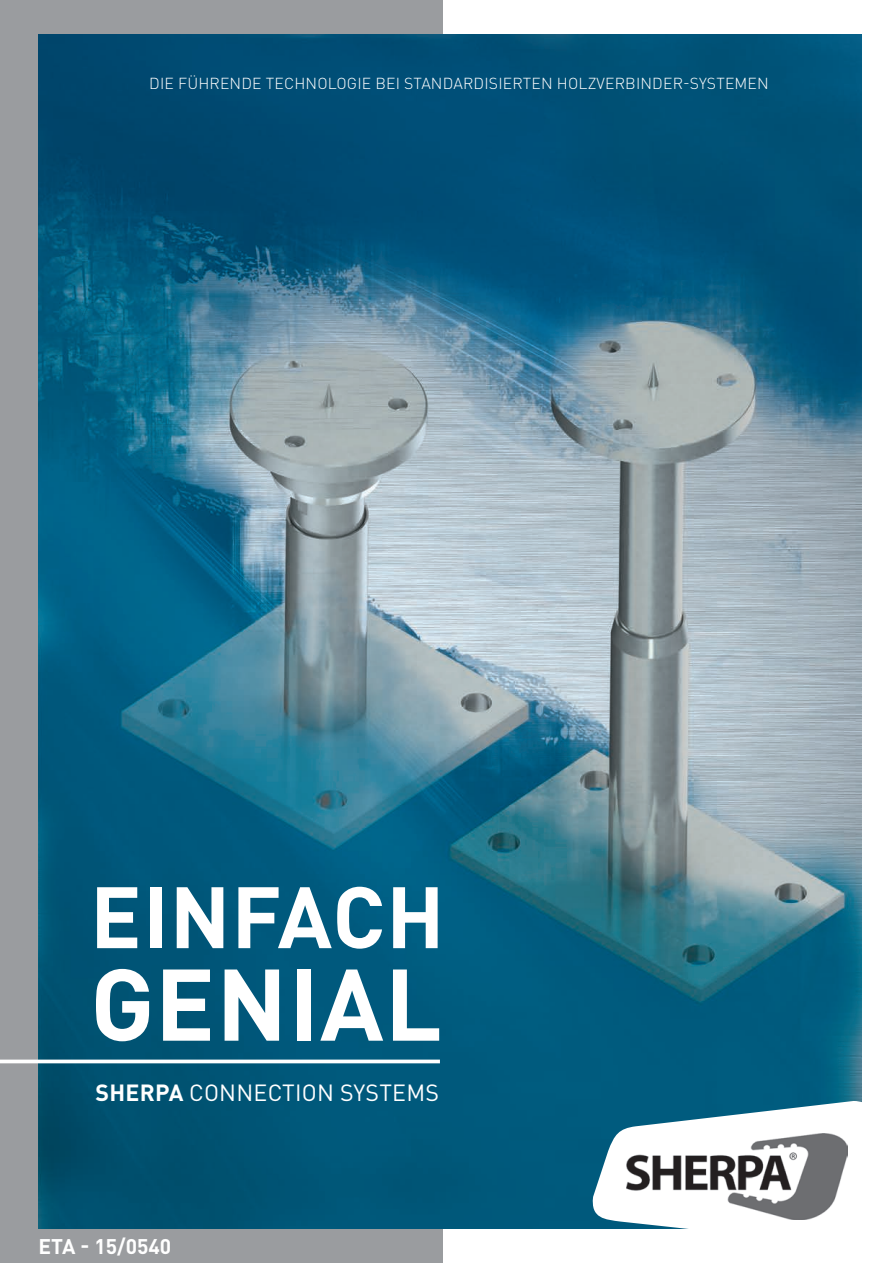
<style>
.page{position:relative;width:893px;height:1263px;background:#fff}
.page>*{position:absolute;margin:0;border:0;box-sizing:border-box;transform-origin:0 0}
.t1{font:700 100.05px "DIN Pro";letter-spacing:.01em;color:#fff}
.t2{font:700 85.65px "DIN Pro";letter-spacing:.01em;color:#fff}
.t3{font:23.1px "DIN Pro";letter-spacing:.01em;color:#fff}
.t4{font:700 21px "DIN Pro";color:#fff}
.t5{font:300 15.75px "DIN Pro";letter-spacing:.01em;color:#fff}
.s1{font-weight:700}
</style>
<div class="page">
<div style="left:0;top:0;width:443px;height:1263px;background:#9a9c9f"></div>
<img style="left:38px;top:34px;width:823px;height:1195px">
<svg style="left:590px;top:1101px;width:272px;height:128px"></svg>
<img style="left:626px;top:1133px;width:221px;height:87px">
<svg style="left:0;top:1059px;width:440px;height:4px;background:#dae6ea"></svg>
<p class="t5" style="left:149px;top:72px;width:621px">DIE FÜHRENDE TECHNOLOGIE BEI STANDARDISIERTEN HOLZVERBINDER-SYSTEMEN</p>
<h2 class="t2" style="left:90px;top:859px;width:356px">EINFACH</h2>
<h1 class="t1" style="left:90px;top:936px;width:354px">GENIAL</h1>
<h3 class="t3" style="left:96px;top:1077px;width:345px"><span class="s1">SHERPA</span> CONNECTION SYSTEMS</h3>
<h3 class="t4" style="left:38px;top:1232px;width:134px">ETA - 15/0540</h3>
</div>
